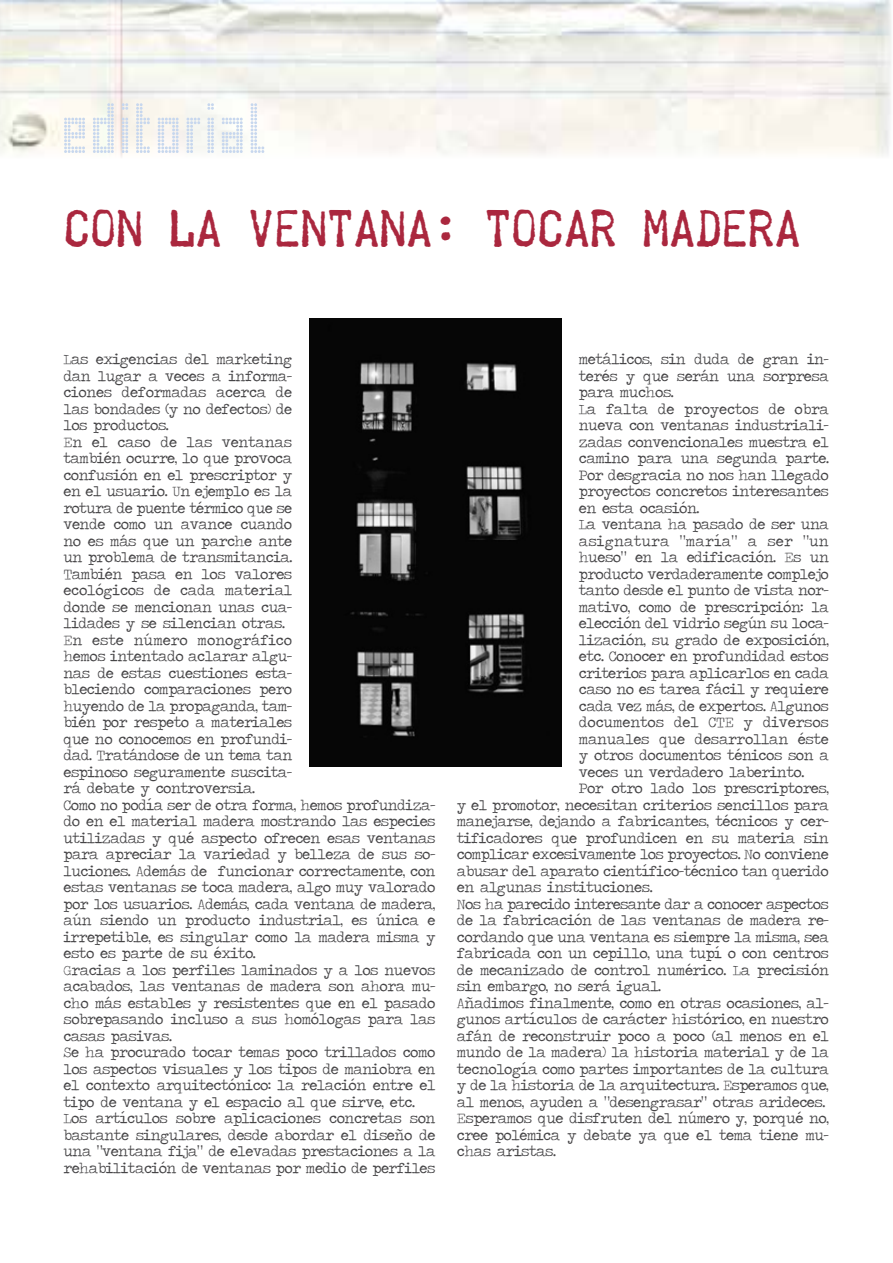
<style>
.page{position:relative;width:893px;height:1263px;background:#fff}
.page>*{position:absolute;margin:0;border:0;box-sizing:border-box;transform-origin:0 0}
.t1{font:72px "Pop Led";color:#c7d7ee}
.t2{font:45px "Telegraphem";color:#aa273e}
.t3{font:15px/16.5px "Traveling Typewriter";letter-spacing:-.03em;color:#464547}
.t4{font:15px "Traveling Typewriter";letter-spacing:-.01em;color:#464547}
.t5{font:15px "Traveling Typewriter";letter-spacing:.01em;color:#464547}
</style>
<div class="page">
<img style="left:0;top:0;width:892px;height:157px">
<img style="left:309px;top:319px;width:252px;height:448px">
<h1 class="t1" style="left:64px;top:89px;width:210px">editorial</h1>
<h2 class="t2" style="left:64px;top:196px;width:739px">CON LA VENTANA: TOCAR MADERA</h2>
<p class="t3" style="left:63px;top:351px;width:374px">Las exigencias del marketing<br>dan lugar a veces a informa-<br>ciones deformadas acerca de<br>las bondades (y no defectos) de<br>los productos.<br>En el caso de las ventanas<br>también ocurre, lo que provoca<br>confusión en el prescriptor y<br>en el usuario. Un ejemplo es la<br>rotura de puente térmico que se<br>vende como un avance cuando<br>no es más que un parche ante<br>un problema de transmitancia.<br>También pasa en los valores<br>ecológicos de cada material<br>donde se mencionan unas cua-<br>lidades y se silencian otras.<br>En este número monográfico<br>hemos intentado aclarar algu-<br>nas de estas cuestiones esta-<br>bleciendo comparaciones pero<br>huyendo de la propaganda, tam-<br>bién por respeto a materiales<br>que no conocemos en profundi-<br>dad. Tratándose de un tema tan<br>espinoso seguramente suscita-<br>rá debate y controversia.<br>Como no podía ser de otra forma, hemos profundiza&shy;do en el material madera mostrando las especies utilizadas y qué aspecto ofrecen esas ventanas para apreciar la variedad y belleza de sus so&shy;luciones. Además de funcionar correctamente, con estas ventanas se toca madera, algo muy valorado por los usuarios. Además, cada ventana de madera, aún siendo un producto industrial, es única e irrepetible, es singular como la madera misma y esto es parte de su éxito.<br>Gracias a los perfiles laminados y a los nuevos acabados, las ventanas de madera son ahora mu&shy;cho más estables y resistentes que en el pasado sobrepasando incluso a sus homólogas para las casas pasivas.<br>Se ha procurado tocar temas poco trillados como los aspectos visuales y los tipos de maniobra en el contexto arquitectónico: la relación entre el tipo de ventana y el espacio al que sirve, etc.<br>Los artículos sobre aplicaciones concretas son bastante singulares, desde abordar el diseño de una “ventana fija” de elevadas prestaciones a la rehabilitación de ventanas por medio de perfiles</p>
<p class="t3" style="left:579px;top:351px;width:252px">metálicos, sin duda de gran in-</p>
<p class="t3" style="left:579px;top:367px;width:252px">terés y que serán una sorpresa</p>
<p class="t3" style="left:579px;top:384px;width:96px">para muchos.</p>
<p class="t4" style="left:579px;top:399px;width:252px">La falta de proyectos de obra</p>
<p class="t3" style="left:579px;top:417px;width:252px">nueva con ventanas industriali-</p>
<p class="t3" style="left:579px;top:433px;width:252px">zadas convencionales muestra el</p>
<p class="t3" style="left:579px;top:450px;width:252px">camino para una segunda parte.</p>
<p class="t3" style="left:579px;top:466px;width:252px">Por desgracia no nos han llegado</p>
<p class="t3" style="left:579px;top:483px;width:252px">proyectos concretos interesantes</p>
<p class="t3" style="left:579px;top:499px;width:122px">en esta ocasión.</p>
<p class="t3" style="left:579px;top:516px;width:252px">La ventana ha pasado de ser una</p>
<p class="t5" style="left:579px;top:531px;width:251px">asignatura “maría” a ser “un</p>
<p class="t3" style="left:579px;top:549px;width:252px">hueso” en la edificación. Es un</p>
<p class="t3" style="left:579px;top:565px;width:252px">producto verdaderamente complejo</p>
<p class="t3" style="left:579px;top:582px;width:252px">tanto desde el punto de vista nor-</p>
<p class="t3" style="left:579px;top:598px;width:252px">mativo, como de prescripción: la</p>
<p class="t3" style="left:579px;top:615px;width:252px">elección del vidrio según su loca-</p>
<p class="t3" style="left:579px;top:631px;width:252px">lización, su grado de exposición,</p>
<p class="t3" style="left:579px;top:648px;width:252px">etc. Conocer en profundidad estos</p>
<p class="t3" style="left:579px;top:664px;width:251px">criterios para aplicarlos en cada</p>
<p class="t3" style="left:579px;top:681px;width:252px">caso no es tarea fácil y requiere</p>
<p class="t3" style="left:579px;top:697px;width:252px">cada vez más, de expertos. Algunos</p>
<p class="t4" style="left:579px;top:713px;width:252px">documentos del CTE y diversos</p>
<p class="t3" style="left:579px;top:730px;width:252px">manuales que desarrollan éste</p>
<p class="t3" style="left:579px;top:747px;width:252px">y otros documentos ténicos son a</p>
<p class="t3" style="left:579px;top:763px;width:227px">veces un verdadero laberinto.</p>
<p class="t3" style="left:579px;top:780px;width:252px">Por otro lado los prescriptores,</p>
<p class="t3" style="left:457px;top:796px;width:374px">y el promotor, necesitan criterios sencillos para</p>
<p class="t3" style="left:457px;top:813px;width:374px">manejarse, dejando a fabricantes, técnicos y cer-</p>
<p class="t3" style="left:457px;top:829px;width:373px">tificadores que profundicen en su materia sin</p>
<p class="t3" style="left:457px;top:846px;width:373px">complicar excesivamente los proyectos. No conviene</p>
<p class="t3" style="left:457px;top:862px;width:373px">abusar del aparato científico-técnico tan querido</p>
<p class="t3" style="left:457px;top:879px;width:197px">en algunas instituciones.</p>
<p class="t3" style="left:457px;top:895px;width:373px">Nos ha parecido interesante dar a conocer aspectos</p>
<p class="t3" style="left:457px;top:912px;width:374px">de la fabricación de las ventanas de madera re-</p>
<p class="t3" style="left:457px;top:928px;width:374px">cordando que una ventana es siempre la misma, sea</p>
<p class="t3" style="left:457px;top:945px;width:374px">fabricada con un cepillo, una tupí o con centros</p>
<p class="t3" style="left:457px;top:961px;width:374px">de mecanizado de control numérico. La precisión</p>
<p class="t3" style="left:457px;top:978px;width:206px">sin embargo, no será igual.</p>
<p class="t3" style="left:457px;top:994px;width:374px">Añadimos finalmente, como en otras ocasiones, al-</p>
<p class="t3" style="left:457px;top:1011px;width:374px">gunos artículos de carácter histórico, en nuestro</p>
<p class="t3" style="left:457px;top:1027px;width:374px">afán de reconstruir poco a poco (al menos en el</p>
<p class="t3" style="left:457px;top:1044px;width:374px">mundo de la madera) la historia material y de la</p>
<p class="t3" style="left:457px;top:1060px;width:374px">tecnología como partes importantes de la cultura</p>
<p class="t3" style="left:457px;top:1077px;width:373px">y de la historia de la arquitectura. Esperamos que,</p>
<p class="t3" style="left:457px;top:1093px;width:370px">al menos, ayuden a “desengrasar” otras arideces.</p>
<p class="t3" style="left:457px;top:1110px;width:374px">Esperamos que disfruten del número y, porqué no,</p>
<p class="t3" style="left:457px;top:1126px;width:374px">cree polémica y debate ya que el tema tiene mu-</p>
<p class="t3" style="left:457px;top:1143px;width:101px">chas aristas.</p>
</div>
